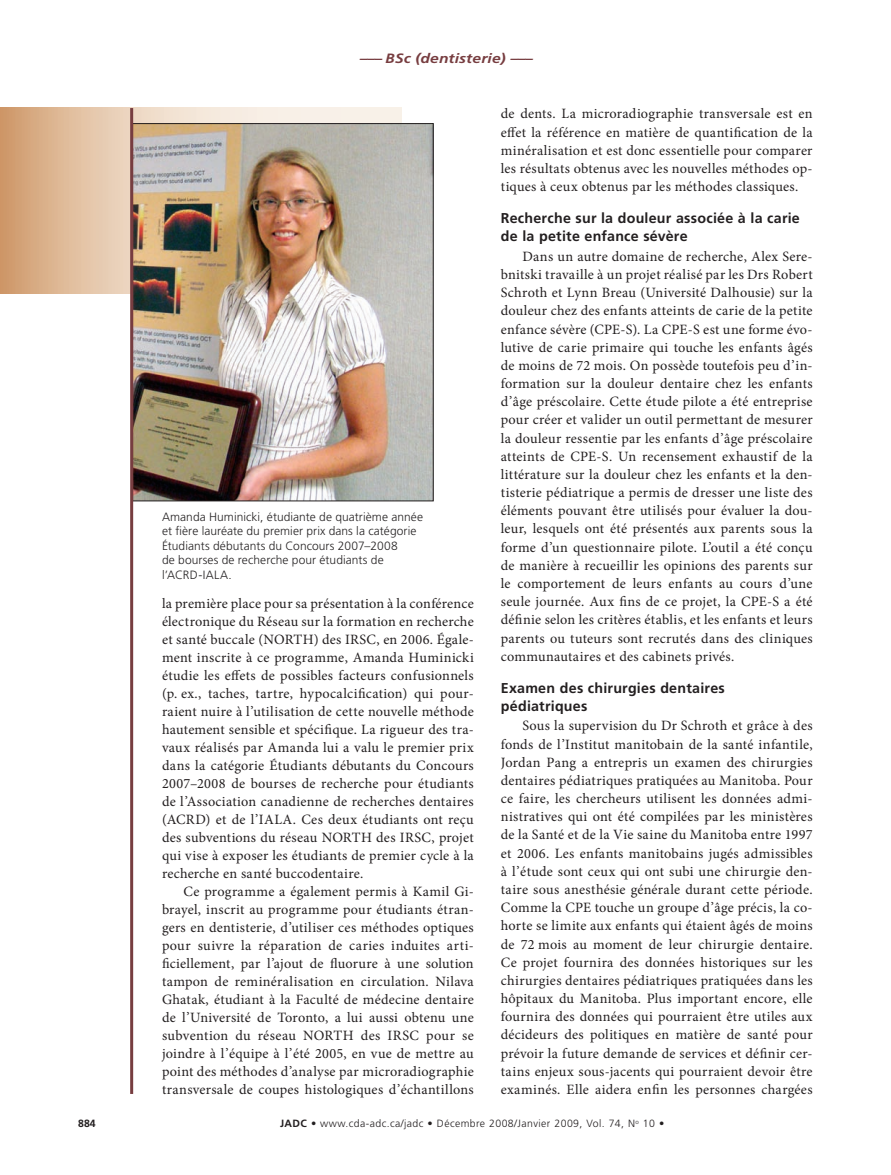
<style>
.page{position:relative;width:891px;height:1175px;background:#fff}
.page>*{position:absolute;margin:0;border:0;box-sizing:border-box;transform-origin:0 0}
.t1{font:14.25px/18.1px "Minion Pro";letter-spacing:.02em;color:#231f20;text-align:justify}
.t2{font:700 14.25px/18.1px "Frutiger LT Std";letter-spacing:.015em;color:#231f20}
.t3{font:italic 700 13.5px "Frutiger LT Std";letter-spacing:.01em;color:#773d40;scale:1.15 1}
.t4{font:300 12px/14.4px "Frutiger LT Std";letter-spacing:.005em;color:#262324}
.t5{font:300 10.5px "Frutiger LT Std";letter-spacing:.04em;color:#231f20}
.t6{font:700 10.5px "Frutiger LT Std";color:#231f20}
.s1{font-weight:700}
</style>
<div class="page">
<svg style="left:0;top:107px;width:402px;height:186px;background:#e1c0a2"></svg>
<img style="left:134px;top:125px;width:298px;height:374px">
<div style="left:132px;top:123px;width:302px;height:378px;border:1px solid #231f20"></div>
<hr style="left:130px;top:108px;width:3px;height:986px;background:#773d40">
<p class="t3" style="left:360px;top:51px;width:152px">––– BSc (dentisterie) –––</p>
<p class="t4" style="left:162px;top:510px;width:263px">Amanda Huminicki, étudiante de quatrième année et fière lauréate du premier prix dans la catégorie Étudiants débutants du Concours 2007–2008<br>de bourses de recherche pour étudiants de l’ACRD-IALA.</p>
<p class="t1" style="left:162px;top:594px;width:313px">la première place pour sa présentation à la conférence électronique du Réseau sur la formation en recherche et santé buccale (NORTH) des IRSC, en 2006. Égale&shy;ment inscrite à ce programme, Amanda Huminicki étudie les effets de possibles facteurs confusionnels (p. ex., taches, tartre, hypocalcification) qui pour&shy;raient nuire à l’utilisation de cette nouvelle méthode hautement sensible et spécifique. La rigueur des tra&shy;vaux réalisés par Amanda lui a valu le premier prix dans la catégorie Étudiants débutants du Concours 2007–2008 de bourses de recherche pour étudiants de l’Association canadienne de recherches dentaires (ACRD) et de l’IALA. Ces deux étudiants ont reçu des subventions du réseau NORTH des IRSC, projet qui vise à exposer les étudiants de premier cycle à la recherche en santé buccodentaire.</p>
<p class="t1" style="left:162px;top:882px;width:313px;text-indent:22px">Ce programme a également permis à Kamil Gi&shy;brayel, inscrit au programme pour étudiants étran&shy;gers en dentisterie, d’utiliser ces méthodes optiques pour suivre la réparation de caries induites arti&shy;ficiellement, par l’ajout de fluorure à une solution tampon de reminéralisation en circulation. Nilava Ghatak, étudiant à la Faculté de médecine dentaire de l’Université de Toronto, a lui aussi obtenu une subvention du réseau NORTH des IRSC pour se joindre à l’équipe à l’été 2005, en vue de mettre au point des méthodes d’analyse par microradiographie transversale de coupes histologiques d’échantillons</p>
<p class="t1" style="left:501px;top:105px;width:313px">de dents. La microradiographie transversale est en effet la référence en matière de quantification de la minéralisation et est donc essentielle pour comparer les résultats obtenus avec les nouvelles méthodes op&shy;tiques à ceux obtenus par les méthodes classiques.</p>
<p class="t2" style="left:501px;top:209px;width:301px">Recherche sur la douleur associée à la carie de la petite enfance sévère</p>
<p class="t1" style="left:501px;top:247px;width:313px;text-indent:22px">Dans un autre domaine de recherche, Alex Sere&shy;bnitski travaille à un projet réalisé par les Drs Robert Schroth et Lynn Breau (Université Dalhousie) sur la douleur chez des enfants atteints de carie de la petite enfance sévère (CPE-S). La CPE-S est une forme évo&shy;lutive de carie primaire qui touche les enfants âgés de moins de 72 mois. On possède toutefois peu d’in&shy;formation sur la douleur dentaire chez les enfants d’âge préscolaire. Cette étude pilote a été entreprise pour créer et valider un outil permettant de mesurer la douleur ressentie par les enfants d’âge préscolaire atteints de CPE-S. Un recensement exhaustif de la littérature sur la douleur chez les enfants et la den&shy;tisterie pédiatrique a permis de dresser une liste des éléments pouvant être utilisés pour évaluer la dou&shy;leur, lesquels ont été présentés aux parents sous la forme d’un questionnaire pilote. L’outil a été conçu de manière à recueillir les opinions des parents sur le comportement de leurs enfants au cours d’une seule journée. Aux fins de ce projet, la CPE-S a été définie selon les critères établis, et les enfants et leurs parents ou tuteurs sont recrutés dans des cliniques communautaires et des cabinets privés.</p>
<p class="t2" style="left:501px;top:678px;width:226px">Examen des chirurgies dentaires pédiatriques</p>
<p class="t1" style="left:501px;top:717px;width:313px;text-indent:22px">Sous la supervision du Dr Schroth et grâce à des fonds de l’Institut manitobain de la santé infantile, Jordan Pang a entrepris un examen des chirurgies dentaires pédiatriques pratiquées au Manitoba. Pour ce faire, les chercheurs utilisent les données admi&shy;nistratives qui ont été compilées par les ministères de la Santé et de la Vie saine du Manitoba entre 1997 et 2006. Les enfants manitobains jugés admissibles à l’étude sont ceux qui ont subi une chirurgie den&shy;taire sous anesthésie générale durant cette période.<br>Comme la CPE touche un groupe d’âge précis, la co&shy;horte se limite aux enfants qui étaient âgés de moins de 72 mois au moment de leur chirurgie dentaire.<br>Ce projet fournira des données historiques sur les chirurgies dentaires pédiatriques pratiquées dans les hôpitaux du Manitoba. Plus important encore, elle fournira des données qui pourraient être utiles aux décideurs des politiques en matière de santé pour prévoir la future demande de services et définir cer&shy;tains enjeux sous-jacents qui pourraient devoir être examinés. Elle aidera enfin les personnes chargées</p>
<p class="t6" style="left:78px;top:1117px;width:19px">884</p>
<p class="t5" style="left:280px;top:1117px;width:386px"><span class="s1">JADC •</span> www.cda-adc.ca/jadc • Décembre 2008/Janvier 2009, Vol. 74, N<sup>o</sup> 10 •</p>
</div>
